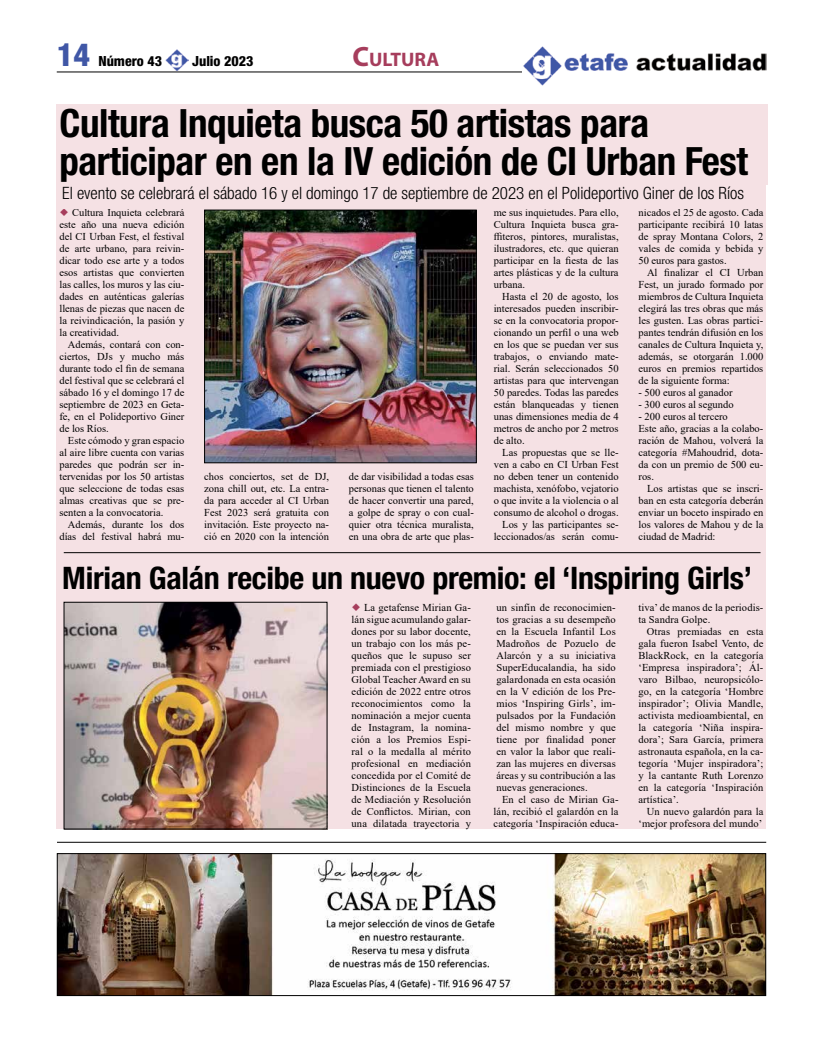
<style>
.page{position:relative;width:823px;height:1049px;background:#fff}
.page>*{position:absolute;margin:0;border:0;box-sizing:border-box;transform-origin:0 0}
.t1{font:700 condensed 39px/38px "Helvetica Neue";letter-spacing:-.01em;color:#000}
.t2{font:800 condensed 32px "Helvetica Neue";color:#4057a6}
.t3{font:700 condensed 31px "Helvetica Neue";letter-spacing:-.01em;color:#000}
.t4{font:700 19.6px "Myriad Pro";color:#a63d5c}
.t5{font:300 condensed 17px "Helvetica Neue";color:#000}
.t6{font:800 condensed 14px "Helvetica Neue";color:#000}
.t7{font:10.5px/12px "Times New Roman";color:#000;text-align:justify}
.s1{font-size:28px}
</style>
<div class="page">
<img style="left:166px;top:49px;width:22px;height:22px">
<hr style="left:57px;top:72px;width:708px;height:1px;background:#000">
<img style="left:521px;top:46px;width:244px;height:40px">
<hr style="left:57px;top:842px;width:708px;height:1px;background:#000">
<img style="left:59px;top:855px;width:704px;height:139px">
<div style="left:57px;top:853px;width:708px;height:143px;border:1px solid #000"></div>
<div style="left:57px;top:206px;width:708px;height:338px;background:#f5e1e4"></div>
<img style="left:206px;top:212px;width:268px;height:249px">
<div style="left:204px;top:210px;width:272px;height:253px;border:1px solid #000"></div>
<div style="left:57px;top:104px;width:710px;height:81px;background:#f5e1e4"></div>
<div style="left:57px;top:185px;width:708px;height:23px;background:#f5e1e4"></div>
<div style="left:56px;top:594px;width:709px;height:235px;background:#f5e1e4"></div>
<img style="left:66px;top:604px;width:259px;height:223px">
<div style="left:64px;top:602px;width:263px;height:227px;border:1px solid #000"></div>
<div style="left:57px;top:544px;width:708px;height:50px;background:#f5e1e4"></div>
<hr style="left:64px;top:552px;width:696px;height:1px;background:#000">
<h2 class="t2" style="left:57px;top:34px;width:35px">14</h2>
<h3 class="t6" style="left:98px;top:52px;width:65px">Número 43</h3>
<h3 class="t6" style="left:192px;top:52px;width:63px">Julio 2023</h3>
<h3 class="t4" style="left:352px;top:46px;width:88px"><span class="s1">C</span>ULTURA</h3>
<h1 class="t1" style="left:59px;top:104px;width:689px">Cultura Inquieta busca 50 artistas para participar en en la IV edición de CI Urban Fest</h1>
<h3 class="t5" style="left:62px;top:183px;width:683px">El evento se celebrará el sábado 16 y el domingo 17 de septiembre de 2023 en el Polideportivo Giner de los Ríos</h3>
<p class="t7" style="left:59px;top:206px;width:126px;text-indent:13px">Cultura Inquieta celebrará este año una nueva edición del CI Urban Fest, el festival de arte urbano, para reivin&shy;dicar todo ese arte y a todos esos artistas que convierten las calles, los muros y las ciu&shy;dades en auténticas galerías llenas de piezas que nacen de la reivindicación, la pasión y la creatividad.</p>
<p class="t7" style="left:59px;top:338px;width:126px;text-indent:9px">Además, contará con con&shy;ciertos, DJs y mucho más durante todo el fin de semana del festival que se celebrará el sábado 16 y el domingo 17 de septiembre de 2023 en Geta&shy;fe, en el Polideportivo Giner de los Ríos.</p>
<p class="t7" style="left:59px;top:434px;width:126px;text-indent:9px">Este cómodo y gran espacio al aire libre cuenta con varias paredes que podrán ser in&shy;tervenidas por los 50 artistas que seleccione de todas esas almas creativas que se pre&shy;senten a la convocatoria.</p>
<p class="t7" style="left:59px;top:518px;width:126px;text-align:right">Además, durante los dos días del festival habrá mu-</p>
<p class="t7" style="left:204px;top:470px;width:126px">chos conciertos, set de DJ, zona chill out, etc. La entra&shy;da para acceder al CI Urban Fest 2023 será gratuita con invitación. Este proyecto na&shy;ció en 2020 con la intención</p>
<p class="t7" style="left:349px;top:470px;width:126px">de dar visibilidad a todas esas personas que tienen el talento de hacer convertir una pared, a golpe de spray o con cual&shy;quier otra técnica muralista, en una obra de arte que plas-</p>
<p class="t7" style="left:493px;top:206px;width:126px">me sus inquietudes. Para ello, Cultura Inquieta busca gra&shy;ffiteros, pintores, muralistas, ilustradores, etc. que quieran participar en la fiesta de las artes plásticas y de la cultura urbana.</p>
<p class="t7" style="left:493px;top:290px;width:126px;text-indent:9px">Hasta el 20 de agosto, los interesados pueden inscribir&shy;se en la convocatoria propor&shy;cionando un perfil o una web en los que se puedan ver sus trabajos, o enviando mate&shy;rial. Serán seleccionados 50 artistas para que intervengan 50 paredes. Todas las paredes están blanqueadas y tienen unas dimensiones media de 4 metros de ancho por 2 metros de alto.</p>
<p class="t7" style="left:493px;top:446px;width:126px;text-align:right">Las propuestas que se lle&shy;ven a cabo en CI Urban Fest no deben tener un contenido machista, xenófobo, vejatorio o que invite a la violencia o al consumo de alcohol o drogas.<br>Los y las participantes se&shy;leccionados/as serán comu-</p>
<p class="t7" style="left:638px;top:206px;width:126px">nicados el 25 de agosto. Cada participante recibirá 10 latas de spray Montana Colors, 2 vales de comida y bebida y 50 euros para gastos.</p>
<p class="t7" style="left:638px;top:266px;width:126px;text-indent:9px">Al finalizar el CI Urban Fest, un jurado formado por miembros de Cultura Inquieta elegirá las tres obras que más les gusten. Las obras partici&shy;pantes tendrán difusión en los canales de Cultura Inquieta y, además, se otorgarán 1.000 euros en premios repartidos de la siguiente forma:</p>
<p class="t7" style="left:638px;top:386px;width:95px">- 500 euros al ganador</p>
<p class="t7" style="left:638px;top:398px;width:97px">- 300 euros al segundo</p>
<p class="t7" style="left:638px;top:410px;width:126px;text-align:left">- 200 euros al tercero<br>Este año, gracias a la colabo&shy;ración de Mahou, volverá la categoría #Mahoudrid, dota&shy;da con un premio de 500 eu&shy;ros.</p>
<p class="t7" style="left:638px;top:482px;width:126px;text-indent:9px">Los artistas que se inscri&shy;ban en esta categoría deberán enviar un boceto inspirado en los valores de Mahou y de la ciudad de Madrid:</p>
<h3 class="t3" style="left:62px;top:559px;width:690px">Mirian Galán recibe un nuevo premio: el ‘Inspiring Girls’</h3>
<p class="t7" style="left:351px;top:601px;width:121px;text-indent:12px">La getafense Mirian Ga&shy;lán sigue acumulando galar&shy;dones por su labor docente, un trabajo con los más pe&shy;queños que le supuso ser premiada con el prestigioso Global Teacher Award en su edición de 2022 entre otros reconocimientos como la nominación a mejor cuenta de Instagram, la nomina&shy;ción a los Premios Espi&shy;ral o la medalla al mérito profesional en mediación concedida por el Comité de Distinciones de la Escuela de Mediación y Resolución de Conflictos. Mirian, con una dilatada trayectoria y</p>
<p class="t7" style="left:496px;top:601px;width:121px">un sinfín de reconocimien-</p>
<p class="t7" style="left:496px;top:613px;width:121px">tos gracias a su desempeño</p>
<p class="t7" style="left:496px;top:625px;width:121px">en la Escuela Infantil Los</p>
<p class="t7" style="left:496px;top:637px;width:121px">Madroños de Pozuelo de</p>
<p class="t7" style="left:496px;top:649px;width:121px">Alarcón y a su iniciativa</p>
<p class="t7" style="left:496px;top:661px;width:121px">SuperEducalandia, ha sido</p>
<p class="t7" style="left:496px;top:673px;width:121px">galardonada en esta ocasión</p>
<p class="t7" style="left:496px;top:685px;width:121px">en la V edición de los Pre-</p>
<p class="t7" style="left:496px;top:697px;width:121px">mios ‘Inspiring Girls’, im-</p>
<p class="t7" style="left:496px;top:709px;width:121px">pulsados por la Fundación</p>
<p class="t7" style="left:496px;top:721px;width:121px">del mismo nombre y que</p>
<p class="t7" style="left:496px;top:733px;width:121px">tiene por finalidad poner</p>
<p class="t7" style="left:496px;top:745px;width:121px">en valor la labor que reali-</p>
<p class="t7" style="left:496px;top:757px;width:121px">zan las mujeres en diversas</p>
<p class="t7" style="left:496px;top:769px;width:121px">áreas y su contribución a las</p>
<p class="t7" style="left:496px;top:781px;width:93px">nuevas generaciones.</p>
<p class="t7" style="left:502px;top:793px;width:118px">En el caso de Mirian Ga-</p>
<p class="t7" style="left:493px;top:805px;width:126px">lán, recibió el galardón en la</p>
<p class="t7" style="left:493px;top:817px;width:126px">categoría ‘Inspiración educa-</p>
<p class="t7" style="left:638px;top:601px;width:126px">tiva’ de manos de la periodis&shy;ta Sandra Golpe.</p>
<p class="t7" style="left:638px;top:625px;width:126px;text-indent:9px">Otras premiadas en esta gala fueron Isabel Vento, de BlackRock, en la categoría ‘Empresa inspiradora’; Ál&shy;varo Bilbao, neuropsicólo&shy;go, en la categoría ‘Hombre inspirador’; Olivia Mandle, activista medioambiental, en la categoría ‘Niña inspira&shy;dora’; Sara García, primera astronauta española, en la ca&shy;tegoría ‘Mujer inspiradora’; y la cantante Ruth Lorenzo en la categoría ‘Inspiración artística’.</p>
<p class="t7" style="left:638px;top:805px;width:126px;text-align:right">Un nuevo galardón para la ‘mejor profesora del mundo’</p>
</div>
